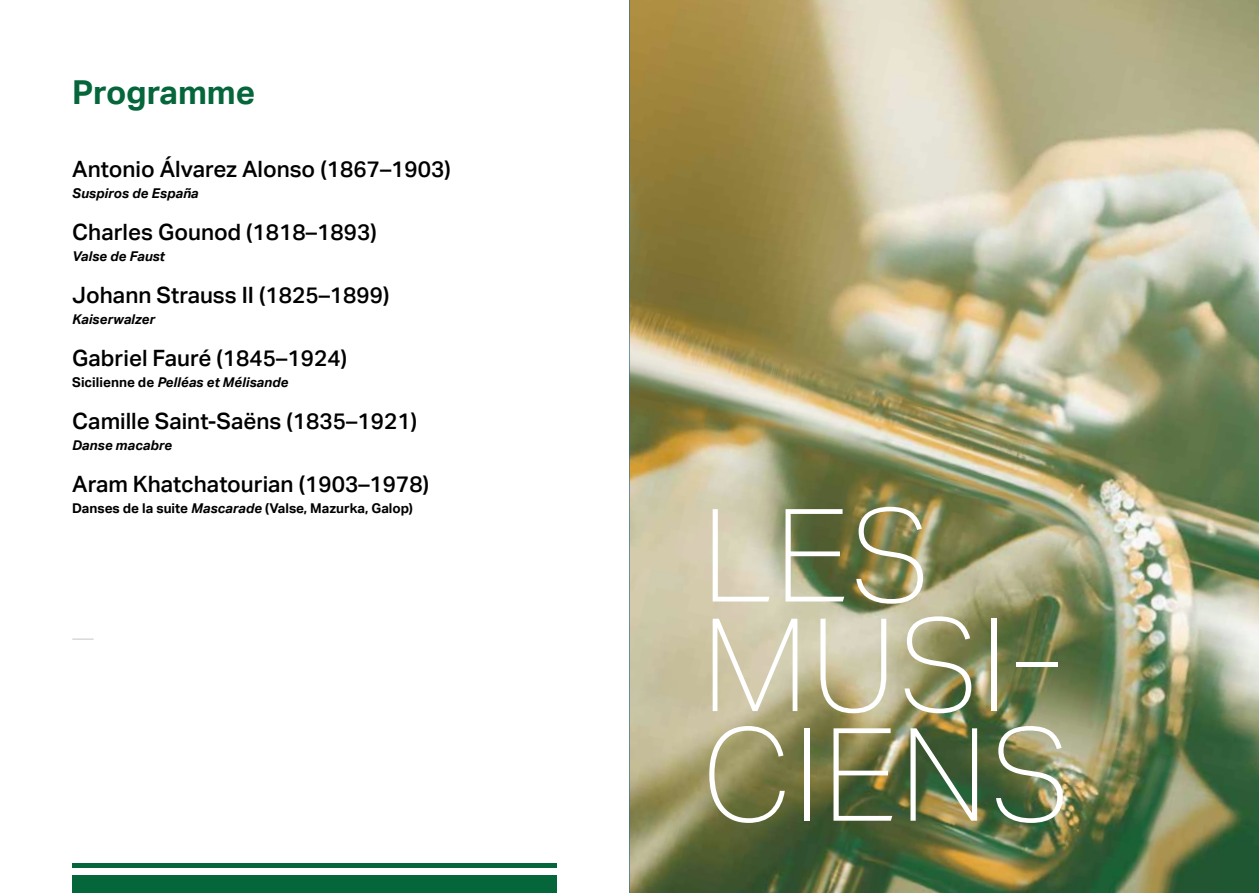
<style>
.page{position:relative;width:1259px;height:893px;background:#fff}
.page>*{position:absolute;margin:0;border:0;box-sizing:border-box;transform-origin:0 0}
.t1{font:100 129.3px/109.6px "Aktiv Grotesk";letter-spacing:.015em;color:#fff}
.t2{font:700 33px "Aktiv Grotesk";letter-spacing:-.005em;color:#04663a}
.t3{font:500 22.5px "Aktiv Grotesk";color:#000}
.t4{font:italic 700 13.5px "Aktiv Grotesk";color:#000}
.t5{font:700 13.5px "Aktiv Grotesk";color:#000}
.s1{font-style:normal}
.s2{font-style:italic}
</style>
<div class="page">
<div style="left:72px;top:876px;width:485px;height:17px;background:#04663a"></div>
<hr style="left:72px;top:863px;width:485px;height:4px;background:#04663a">
<svg style="left:72px;top:639px;width:22px;height:1px"></svg>
<img style="left:630px;top:0;width:629px;height:893px">
<hr style="left:629px;top:0;width:1px;height:893px;background:#000">
<h2 class="t2" style="left:72px;top:74px;width:184px">Programme</h2>
<p class="t3" style="left:72px;top:156px;width:380px">Antonio Álvarez Alonso (1867–1903)</p>
<p class="t4" style="left:72px;top:186px;width:128px">Suspiros de España</p>
<p class="t3" style="left:72px;top:219px;width:306px">Charles Gounod (1818–1893)</p>
<p class="t4" style="left:72px;top:249px;width:94px">Valse de Faust</p>
<p class="t3" style="left:72px;top:282px;width:319px">Johann Strauss II (1825–1899)</p>
<p class="t4" style="left:72px;top:312px;width:84px">Kaiserwalzer</p>
<p class="t3" style="left:72px;top:345px;width:276px">Gabriel Fauré (1845–1924)</p>
<p class="t4" style="left:72px;top:375px;width:218px"><span class="s1">Sicilienne de</span> Pelléas et Mélisande</p>
<p class="t3" style="left:72px;top:408px;width:346px">Camille Saint-Saëns (1835–1921)</p>
<p class="t4" style="left:72px;top:438px;width:101px">Danse macabre</p>
<p class="t3" style="left:72px;top:471px;width:358px">Aram Khatchatourian (1903–1978)</p>
<p class="t5" style="left:72px;top:501px;width:342px">Danses de la suite <span class="s2">Mascarade</span> (Valse, Mazurka, Galop)</p>
<h1 class="t1" style="left:702px;top:501px;width:370px">LES<br>MUSI-<br>CIENS</h1>
</div>
